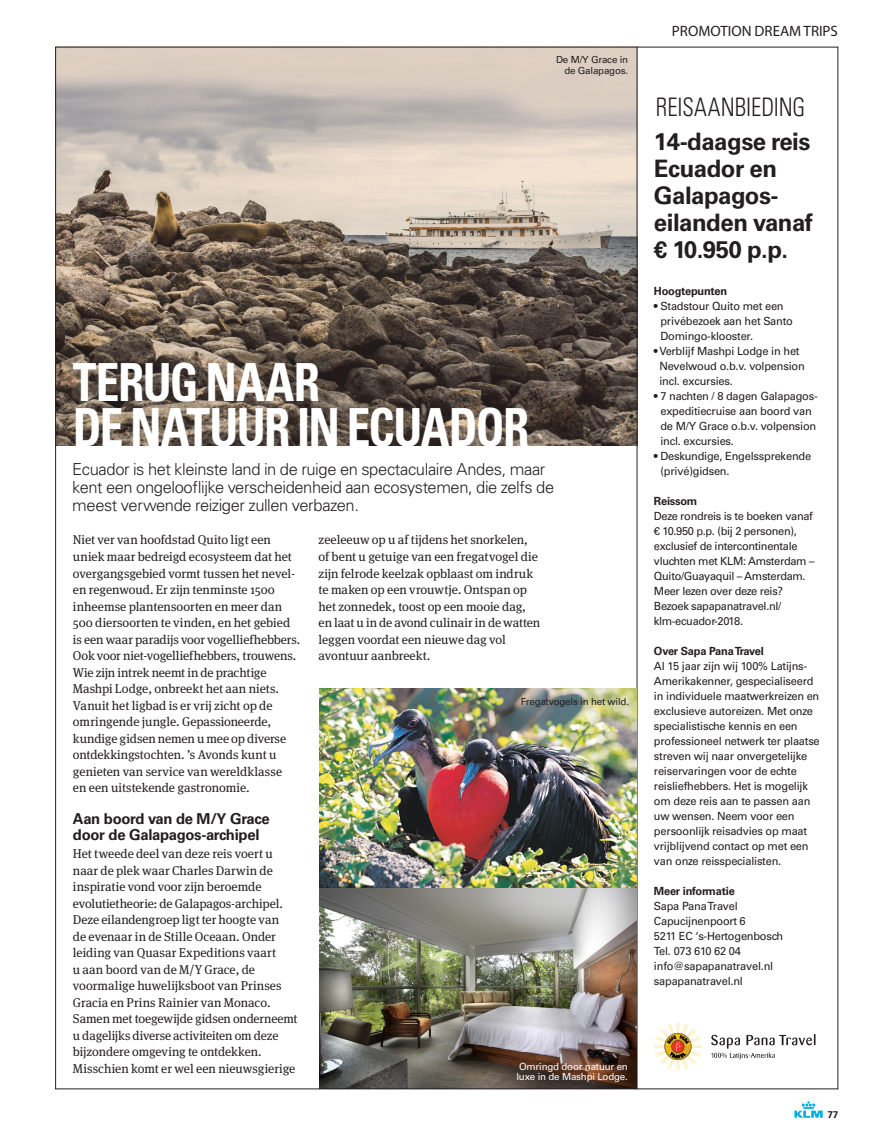
<style>
.page{position:relative;width:885px;height:1136px;background:#fff}
.page>*{position:absolute;margin:0;border:0;box-sizing:border-box;transform-origin:0 0}
._1_BODY_Meta_8_5_11{font:700 condensed 52.5px "Univers LT";letter-spacing:-.03em;color:#fff;scale:.9 1}
._1_BODY_Meta_8_5_11-2{font:300 condensed 25.5px "Univers LT";letter-spacing:-.005em;color:#231f20;scale:.9 1}
._1_BODY_Meta_8_5_11-3{font:700 24px/27px "Univers LT";letter-spacing:-.02em;color:#231f20}
._1_BODY_Meta_8_5_11-4{font:300 16.5px/18px "Univers LT";letter-spacing:-.025em;color:#231f20}
._1_BODY_META_8_5_10{font:700 15px/16.5px "Univers LT";letter-spacing:-.02em;color:#231f20}
.t1{font:15px "Myriad Pro";color:#231f20}
._1_BODY_Meta_8_5_11-5{font:12.75px/16.5px "Meta Serif";letter-spacing:-.005em;color:#231f20}
._5_KADER_CIRC_7_5{font:11.25px/15px "Univers LT";letter-spacing:-.02em;color:#231f20}
._5_KADER_CIRC_7_5-2{font:700 11.25px "Univers LT";letter-spacing:-.02em;color:#231f20}
._5_KADER_CIRC_7_5-3{font:9.75px "Univers LT";letter-spacing:-.02em;color:#231f20}
._5_KADER_CIRC_7_5-4{font:9.75px/10.5px "Univers LT";letter-spacing:-.02em;color:#fff}
.t2{font:700 9.75px "Univers LT";color:#231f20}
</style>
<div class="page">
<img style="left:57px;top:49px;width:579px;height:396px">
<hr style="left:636px;top:47px;width:1px;height:1042px;background:#231f20">
<svg style="left:711px;top:1034px;width:104px;height:25px"></svg>
<svg style="left:654px;top:1022px;width:48px;height:48px"></svg>
<img style="left:320px;top:688px;width:317px;height:399px">
<svg style="left:794px;top:1101px;width:28px;height:16px"></svg>
<p class="_5_KADER_CIRC_7_5-3" style="left:556px;top:54px;width:74px">De M/Y Grace in</p>
<p class="_5_KADER_CIRC_7_5-3" style="left:564px;top:64px;width:65px">de Galapagos.</p>
<p class="_1_BODY_Meta_8_5_11" style="left:73px;top:350px;width:276px">TERUG NAAR</p>
<p class="_1_BODY_Meta_8_5_11" style="left:73px;top:395px;width:508px">DE NATUUR IN ECUADOR</p>
<p class="_1_BODY_Meta_8_5_11-4" style="left:72px;top:460px;width:483px">Ecuador is het kleinste land in de ruige en spectaculaire Andes, maar kent een ongelooflijke verscheidenheid aan ecosystemen, die zelfs de meest verwende reiziger zullen verbazen.</p>
<p class="_1_BODY_Meta_8_5_11-5" style="left:73px;top:530px;width:229px">Niet ver van hoofdstad Quito ligt een uniek maar bedreigd ecosysteem dat het overgangsgebied vormt tussen het nevel&shy;en regenwoud. Er zijn tenminste 1500 inheemse plantensoorten en meer dan 500 diersoorten te vinden, en het gebied is een waar paradijs voor vogelliefhebbers.<br>Ook voor niet-vogelliefhebbers, trouwens.<br>Wie zijn intrek neemt in de prachtige Mashpi Lodge, onbreekt het aan niets.<br>Vanuit het ligbad is er vrij zicht op de omringende jungle. Gepassioneerde, kundige gidsen nemen u mee op diverse ontdekkingstochten. ’s Avonds kunt u genieten van service van wereldklasse<br>en een uitstekende gastronomie.</p>
<p class="_1_BODY_META_8_5_10" style="left:73px;top:810px;width:198px">Aan boord van de M/Y Grace door de Galapagos-archipel</p>
<p class="_1_BODY_Meta_8_5_11-5" style="left:73px;top:844px;width:211px">Het tweede deel van deze reis voert u naar de plek waar Charles Darwin de inspiratie vond voor zijn beroemde evolutietheorie: de Galapagos-archipel.<br>Deze eilandengroep ligt ter hoogte van de evenaar in de Stille Oceaan. Onder leiding van Quasar Expeditions vaart u aan boord van de M/Y Grace, de voormalige huwelijksboot van Prinses Gracia en Prins Rainier van Monaco.</p>
<p class="_1_BODY_Meta_8_5_11-5" style="left:73px;top:1009px;width:226px">Samen met toegewijde gidsen onderneemt u dagelijks diverse activiteiten om deze bijzondere omgeving te ontdekken.<br>Misschien komt er wel een nieuwsgierige</p>
<p class="_1_BODY_Meta_8_5_11-5" style="left:318px;top:530px;width:211px">zeeleeuw op u af tijdens het snorkelen,</p>
<p class="_1_BODY_Meta_8_5_11-5" style="left:318px;top:547px;width:221px">of bent u getuige van een fregatvogel die zijn felrode keelzak opblaast om indruk</p>
<p class="_1_BODY_Meta_8_5_11-5" style="left:318px;top:580px;width:210px">te maken op een vrouwtje. Ontspan op</p>
<p class="_1_BODY_Meta_8_5_11-5" style="left:318px;top:596px;width:223px">het zonnedek, toost op een mooie dag, en laat u in de avond culinair in de watten leggen voordat een nieuwe dag vol avontuur aanbreekt.</p>
<p class="_5_KADER_CIRC_7_5-3" style="left:521px;top:695px;width:110px">Fregatvogels in het wild.</p>
<p class="_5_KADER_CIRC_7_5-4" style="left:516px;top:1060px;width:113px">Omringd door natuur en luxe in de Mashpi Lodge.</p>
<p class="t1" style="left:672px;top:21px;width:167px">PROMOTION DREAM TRIPS</p>
<p class="_1_BODY_Meta_8_5_11-2" style="left:656px;top:92px;width:167px">REISAANBIEDING</p>
<p class="_1_BODY_Meta_8_5_11-3" style="left:654px;top:128px;width:160px">14-daagse reis<br>Ecuador en<br>Galapagos&shy;eilanden vanaf</p>
<p class="_1_BODY_Meta_8_5_11-3" style="left:654px;top:236px;width:136px">€ 10.950 p.p.</p>
<p class="_5_KADER_CIRC_7_5-2" style="left:654px;top:284px;width:75px">Hoogtepunten</p>
<p class="_5_KADER_CIRC_7_5" style="left:660px;top:298px;width:134px;text-indent:-6px">• Stadstour Quito met een privébezoek aan het Santo<br>Domingo-klooster.</p>
<p class="_5_KADER_CIRC_7_5" style="left:659px;top:343px;width:147px;text-indent:-5px">• Verblijf Mashpi Lodge in het<br>Nevelwoud o.b.v. volpension incl. excursies.</p>
<p class="_5_KADER_CIRC_7_5" style="left:660px;top:388px;width:159px;text-indent:-6px">• 7 nachten / 8 dagen Galapagos&shy;expeditiecruise aan boord van de M/Y Grace o.b.v. volpension incl. excursies.</p>
<p class="_5_KADER_CIRC_7_5" style="left:660px;top:448px;width:152px;text-indent:-6px">• Deskundige, Engelssprekende (privé)gidsen.</p>
<p class="_5_KADER_CIRC_7_5-2" style="left:654px;top:494px;width:45px">Reissom</p>
<p class="_5_KADER_CIRC_7_5" style="left:654px;top:508px;width:162px">Deze rondreis is te boeken vanaf € 10.950 p.p. (bij 2 personen), exclusief de intercontinentale vluchten met KLM: Amsterdam –<br>Quito/Guayaquil – Amsterdam.</p>
<p class="_5_KADER_CIRC_7_5" style="left:654px;top:583px;width:130px">Meer lezen over deze reis?</p>
<p class="_5_KADER_CIRC_7_5" style="left:654px;top:598px;width:129px">Bezoek sapapanatravel.nl/ klm-ecuador-2018.</p>
<p class="_5_KADER_CIRC_7_5-2" style="left:654px;top:644px;width:111px">Over Sapa Pana Travel</p>
<p class="_5_KADER_CIRC_7_5" style="left:654px;top:658px;width:167px">Al 15 jaar zijn wij 100% Latijns-<br>Amerikakenner, gespecialiseerd in individuele maatwerkreizen en exclusieve autoreizen. Met onze specialistische kennis en een professioneel netwerk ter plaatse streven wij naar onvergetelijke reiservaringen voor de echte</p>
<p class="_5_KADER_CIRC_7_5" style="left:654px;top:778px;width:158px">reisliefhebbers. Het is mogelijk om deze reis aan te passen aan uw wensen. Neem voor een persoonlijk reisadvies op maat vrijblijvend contact op met een van onze reisspecialisten.</p>
<p class="_5_KADER_CIRC_7_5-2" style="left:654px;top:884px;width:82px">Meer informatie</p>
<p class="_5_KADER_CIRC_7_5" style="left:654px;top:898px;width:85px">Sapa Pana Travel</p>
<p class="_5_KADER_CIRC_7_5" style="left:654px;top:913px;width:93px">Capucijnenpoort 6</p>
<p class="_5_KADER_CIRC_7_5" style="left:654px;top:928px;width:131px">5211 EC ‘s-Hertogenbosch</p>
<p class="_5_KADER_CIRC_7_5" style="left:654px;top:943px;width:88px">Tel. 073 610 62 04</p>
<p class="_5_KADER_CIRC_7_5" style="left:654px;top:958px;width:121px">info@sapapanatravel.nl</p>
<p class="_5_KADER_CIRC_7_5" style="left:654px;top:973px;width:90px">sapapanatravel.nl</p>
<p class="t2" style="left:827px;top:1108px;width:12px">77</p>
</div>
